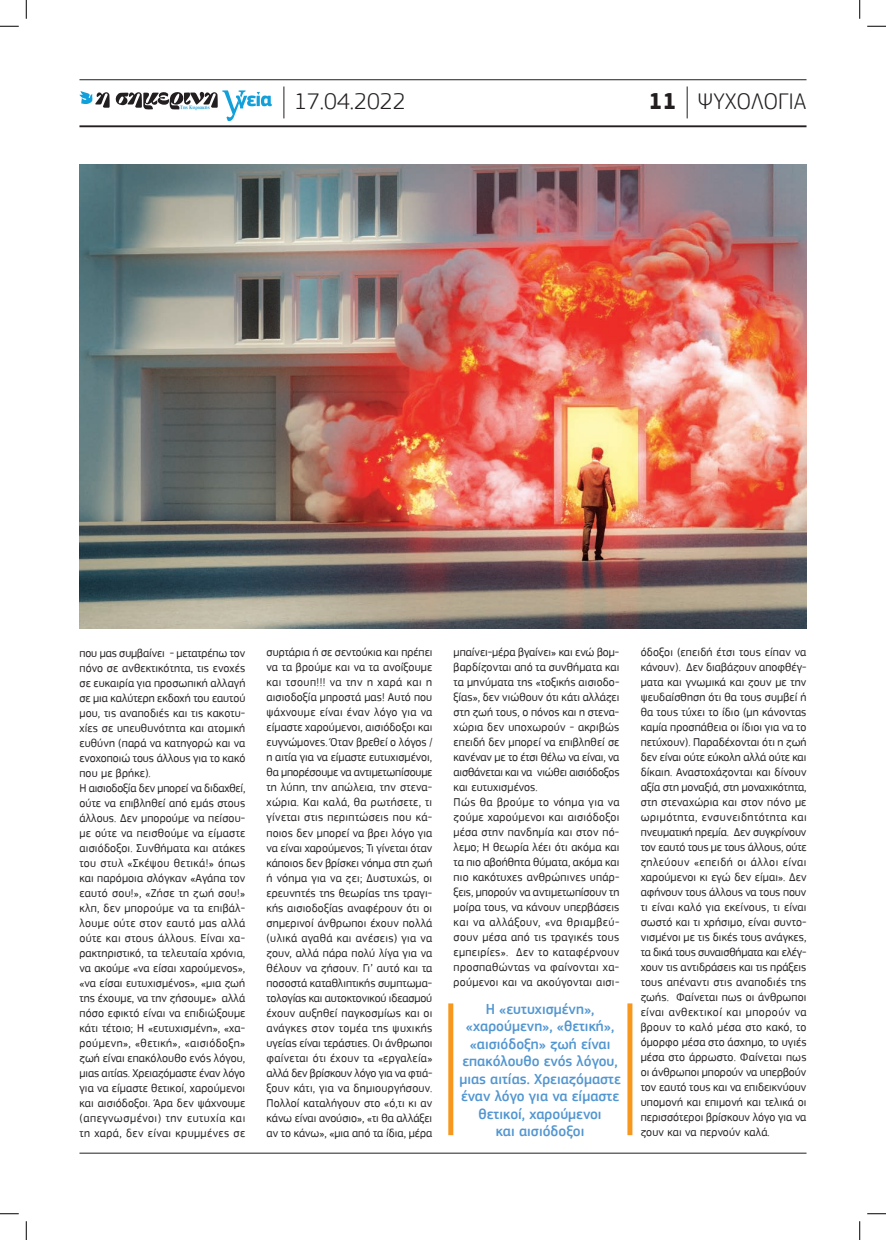
<style>
.page{position:relative;width:886px;height:1240px;background:#fff}
.page>*{position:absolute;margin:0;border:0;box-sizing:border-box;transform-origin:0 0}
.t1{font:300 23.75px "PF Square Sans Pro";letter-spacing:-.01em;color:#231f20}
.t2{font:500 15px/17.5px "PF Square Sans Pro";color:#5296d1;text-align:center}
.t3{font:11.88px/15px "PF Square Sans Pro";letter-spacing:.01em;color:#231f20}
.t4{font:700 5px "PF Document";color:#12a0db}
.s1{font-weight:700}
</style>
<div class="page">
<hr style="left:79px;top:79px;width:727px;height:1px;background:#231f20">
<hr style="left:79px;top:125px;width:727px;height:2px;background:#231f20">
<svg style="left:79px;top:90px;width:192px;height:31px"></svg>
<hr style="left:283px;top:86px;width:1px;height:32px;background:#231f20">
<hr style="left:686px;top:86px;width:1px;height:32px;background:#231f20">
<hr style="left:79px;top:1152px;width:727px;height:1px;background:#231f20">
<img style="left:79px;top:164px;width:727px;height:465px">
<div style="left:448px;top:1003px;width:5px;height:132px;background:#f7971d"></div>
<div style="left:627px;top:1003px;width:5px;height:132px;background:#f7971d"></div>
<svg style="left:0;top:25px;width:19px;height:2px"></svg>
<svg style="left:867px;top:25px;width:18px;height:2px"></svg>
<svg style="left:0;top:1213px;width:19px;height:1px"></svg>
<svg style="left:867px;top:1213px;width:18px;height:1px"></svg>
<svg style="left:25px;top:0;width:2px;height:19px"></svg>
<svg style="left:25px;top:1221px;width:2px;height:19px"></svg>
<svg style="left:859px;top:0;width:1px;height:19px"></svg>
<svg style="left:859px;top:1221px;width:1px;height:19px"></svg>
<p class="t4" style="left:180px;top:104px;width:31px">Της Κυριακής</p>
<p class="t1" style="left:294px;top:87px;width:113px">17.04.2022</p>
<p class="t1" style="left:648px;top:87px;width:159px"><span class="s1">11</span> ΨΥΧΟΛΟΓΙΑ</p>
<p class="t3" style="left:79px;top:645px;width:167px">που μας συμβαίνει - μετατρέπω τον πόνο σε ανθεκτικότητα, τις ενοχές σε ευκαιρία για προσωπική αλλαγή σε μια καλύτερη εκδοχή του εαυτού μου, τις αναποδιές και τις κακοτυ&shy;χίες σε υπευθυνότητα και ατομική ευθύνη (παρά να κατηγορώ και να ενοχοποιώ τους άλλους για το κακό που με βρήκε).<br>Η αισιοδοξία δεν μπορεί να διδαχθεί, ούτε να επιβληθεί από εμάς στους άλλους. Δεν μπορούμε να πείσου&shy;με ούτε να πεισθούμε να είμαστε αισιόδοξοι. Συνθήματα και ατάκες του στυλ «Σκέψου θετικά!» όπως και παρόμοια σλόγκαν «Αγάπα τον εαυτό σου!», «Ζήσε τη ζωή σου!» κλπ, δεν μπορούμε να τα επιβάλ&shy;λουμε ούτε στον εαυτό μας αλλά ούτε και στους άλλους. Είναι χα&shy;ρακτηριστικό, τα τελευταία χρόνια, να ακούμε «να είσαι χαρούμενος», «να είσαι ευτυχισμένος», «μια ζωή της έχουμε, να την ζήσουμε» αλλά πόσο εφικτό είναι να επιδιώξουμε κάτι τέτοιο; Η «ευτυχισμένη», «χα&shy;ρούμενη», «θετική», «αισιόδοξη» ζωή είναι επακόλουθο ενός λόγου, μιας αιτίας. Χρειαζόμαστε έναν λόγο για να είμαστε θετικοί, χαρούμενοι και αισιόδοξοι. Άρα δεν ψάχνουμε (απεγνωσμένοι) την ευτυχία και τη χαρά, δεν είναι κρυμμένες σε</p>
<p class="t3" style="left:266px;top:645px;width:167px;text-align:justify">συρτάρια ή σε σεντούκια και πρέπει να τα βρούμε και να τα ανοίξουμε και τσουπ!!! να την η χαρά και η αισιοδοξία μπροστά μας! Αυτό που ψάχνουμε είναι έναν λόγο για να είμαστε χαρούμενοι, αισιόδοξοι και ευγνώμονες. Όταν βρεθεί ο λόγος / η αιτία για να είμαστε ευτυχισμένοι, θα μπορέσουμε να αντιμετωπίσουμε τη λύπη, την απώλεια, την στενα&shy;χώρια. Και καλά, θα ρωτήσετε, τι γίνεται στις περιπτώσεις που κά&shy;ποιος δεν μπορεί να βρει λόγο για να είναι χαρούμενος; Τι γίνεται όταν κάποιος δεν βρίσκει νόημα στη ζωή ή νόημα για να ζει; Δυστυχώς, οι ερευνητές της θεωρίας της τραγι&shy;κής αισιοδοξίας αναφέρουν ότι οι σημερινοί άνθρωποι έχουν πολλά (υλικά αγαθά και ανέσεις) για να ζουν, αλλά πάρα πολύ λίγα για να θέλουν να ζήσουν. Γι’ αυτό και τα ποσοστά καταθλιπτικής συμπτωμα&shy;τολογίας και αυτοκτονικού ιδεασμού έχουν αυξηθεί παγκοσμίως και οι ανάγκες στον τομέα της ψυχικής υγείας είναι τεράστιες. Οι άνθρωποι φαίνεται ότι έχουν τα «εργαλεία» αλλά δεν βρίσκουν λόγο για να φτιά&shy;ξουν κάτι, για να δημιουργήσουν.<br>Πολλοί καταλήγουν στο «ό,τι κι αν κάνω είναι ανούσιο», «τι θα αλλάξει αν το κάνω», «μια από τα ίδια, μέρα</p>
<p class="t3" style="left:453px;top:645px;width:167px">μπαίνει-μέρα βγαίνει» και ενώ βομ&shy;βαρδίζονται από τα συνθήματα και τα μηνύματα της «τοξικής αισιοδο&shy;ξίας», δεν νιώθουν ότι κάτι αλλάζει στη ζωή τους, ο πόνος και η στενα&shy;χώρια δεν υποχωρούν - ακριβώς επειδή δεν μπορεί να επιβληθεί σε κανέναν με το έτσι θέλω να είναι, να αισθάνεται και να νιώθει αισιόδοξος και ευτυχισμένος.<br>Πώς θα βρούμε το νόημα για να ζούμε χαρούμενοι και αισιόδοξοι μέσα στην πανδημία και στον πό&shy;λεμο; Η θεωρία λέει ότι ακόμα και τα πιο αβοήθητα θύματα, ακόμα και πιο κακότυχες ανθρώπινες υπάρ&shy;ξεις, μπορούν να αντιμετωπίσουν τη μοίρα τους, να κάνουν υπερβάσεις και να αλλάξουν, «να θριαμβεύ&shy;σουν μέσα από τις τραγικές τους εμπειρίες». Δεν το καταφέρνουν προσπαθώντας να φαίνονται χα&shy;ρούμενοι και να ακούγονται αισι-</p>
<p class="t3" style="left:640px;top:645px;width:167px;text-align:justify">όδοξοι (επειδή έτσι τους είπαν να κάνουν). Δεν διαβάζουν αποφθέγ&shy;ματα και γνωμικά και ζουν με την ψευδαίσθηση ότι θα τους συμβεί ή θα τους τύχει το ίδιο (μη κάνοντας καμία προσπάθεια οι ίδιοι για να το πετύχουν). Παραδέχονται ότι η ζωή δεν είναι ούτε εύκολη αλλά ούτε και δίκαιη. Αναστοχάζονται και δίνουν αξία στη μοναξιά, στη μοναχικότητα, στη στεναχώρια και στον πόνο με ωριμότητα, ενσυνειδητότητα και πνευματική ηρεμία. Δεν συγκρίνουν τον εαυτό τους με τους άλλους, ούτε ζηλεύουν «επειδή οι άλλοι είναι χαρούμενοι κι εγώ δεν είμαι». Δεν αφήνουν τους άλλους να τους πουν τι είναι καλό για εκείνους, τι είναι σωστό και τι χρήσιμο, είναι συντο&shy;νισμένοι με τις δικές τους ανάγκες, τα δικά τους συναισθήματα και ελέγ&shy;χουν τις αντιδράσεις και τις πράξεις τους απέναντι στις αναποδιές της ζωής. Φαίνεται πως οι άνθρωποι είναι ανθεκτικοί και μπορούν να βρουν το καλό μέσα στο κακό, το όμορφο μέσα στο άσχημο, το υγιές μέσα στο άρρωστο. Φαίνεται πως οι άνθρωποι μπορούν να υπερβούν τον εαυτό τους και να επιδεικνύουν υπομονή και επιμονή και τελικά οι περισσότεροι βρίσκουν λόγο για να ζουν και να περνούν καλά.</p>
<p class="t2" style="left:459px;top:1000px;width:163px">Η «ευτυχισμένη», «χαρούμενη», «θετική», «αισιόδοξη» ζωή είναι επακόλουθο ενός λόγου, μιας αιτίας. Χρειαζόμαστε έναν λόγο για να είμαστε θετικοί, χαρούμενοι<br>και αισιόδοξοι</p>
</div>
